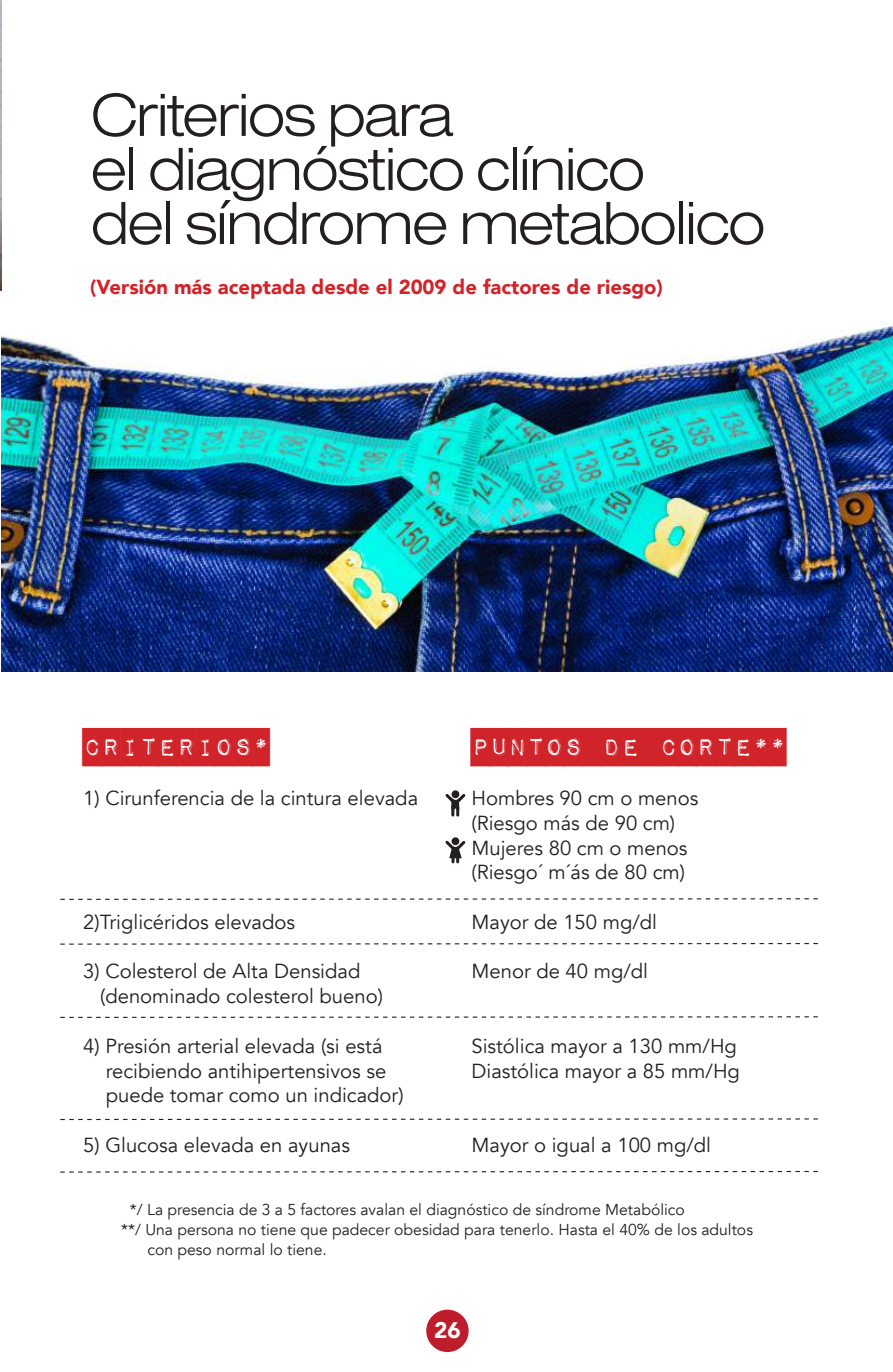
<style>
.page{position:relative;width:893px;height:1372px;background:#fff}
.page>*{position:absolute;margin:0;border:0;box-sizing:border-box;transform-origin:0 0}
.t1{font:63px/54px "Nimbus Sans DOT Ligh Exte";letter-spacing:-.05em;color:#231f20}
.t2{font:31.5px "Impact Label";color:#d1232a}
.t3{font:900 22.5px "Avenir";color:#fff}
.t4{font:20.25px/24.8px "Avenir";color:#231f20}
.t5{font:900 20.25px "Avenir";color:#d1232a}
.t6{font:15.75px "Avenir";color:#231f20}
</style>
<div class="page">
<img style="left:2px;top:321px;width:891px;height:350px">
<img style="left:0;top:0;width:2px;height:290px">
<svg style="left:60px;top:898px;width:758px;height:1px"></svg>
<svg style="left:60px;top:943px;width:758px;height:1px"></svg>
<svg style="left:60px;top:1016px;width:758px;height:1px"></svg>
<svg style="left:61px;top:1118px;width:757px;height:1px"></svg>
<svg style="left:60px;top:1170px;width:758px;height:2px"></svg>
<div style="left:426px;top:1309px;width:43px;height:42px;background:#be1d2c;border-radius:50%"></div>
<div style="left:452px;top:837px;width:7px;height:8px;background:#231f20;border-radius:50%"></div>
<svg style="left:445px;top:840px;width:20px;height:23px"></svg>
<div style="left:452px;top:790px;width:7px;height:8px;background:#231f20;border-radius:50%"></div>
<svg style="left:445px;top:793px;width:20px;height:23px"></svg>
<h1 class="t1" style="left:90px;top:88px;width:678px">Criterios para<br>el diagnóstico clínico<br>del síndrome metabolico</h1>
<p class="t5" style="left:90px;top:269px;width:574px">(Versión más aceptada desde el 2009 de factores de riesgo)</p>
<h2 class="t2" style="left:83px;top:727px;width:188px">CRITERIOS*</h2>
<p class="t4" style="left:83px;top:786px;width:336px">1) Cirunferencia de la cintura elevada</p>
<p class="t4" style="left:83px;top:909px;width:213px">2)Triglicéridos elevados</p>
<p class="t4" style="left:100px;top:959px;width:284px;text-indent:-17px">3) Colesterol de Alta Densidad (denominado colesterol bueno)</p>
<p class="t4" style="left:106px;top:1033px;width:299px;text-indent:-23px">4) Presión arterial elevada (si está recibiendo antihipertensivos se puede tomar como un indicador)</p>
<p class="t4" style="left:83px;top:1132px;width:268px">5) Glucosa elevada en ayunas</p>
<h2 class="t2" style="left:471px;top:727px;width:316px">PUNTOS DE CORTE**</h2>
<p class="t4" style="left:471px;top:786px;width:228px">Hombres 90 cm o menos (Riesgo más de 90 cm)<br>Mujeres 80 cm o menos (Riesgo´ m´ás de 80 cm)</p>
<p class="t4" style="left:471px;top:909px;width:187px">Mayor de 150 mg/dl</p>
<p class="t4" style="left:471px;top:959px;width:178px">Menor de 40 mg/dl</p>
<p class="t4" style="left:471px;top:1033px;width:270px">Sistólica mayor a 130 mm/Hg<br>Diastólica mayor a 85 mm/Hg</p>
<p class="t4" style="left:471px;top:1132px;width:241px">Mayor o igual a 100 mg/dl</p>
<p class="t6" style="left:130px;top:1199px;width:556px">*/ La presencia de 3 a 5 factores avalan el diagnóstico de síndrome Metabólico</p>
<p class="t6" style="left:121px;top:1220px;width:633px">**/ Una persona no tiene que padecer obesidad para tenerlo. Hasta el 40% de los adultos</p>
<p class="t6" style="left:147px;top:1240px;width:181px">con peso normal lo tiene.</p>
<p class="t3" style="left:434px;top:1310px;width:28px">26</p>
</div>
